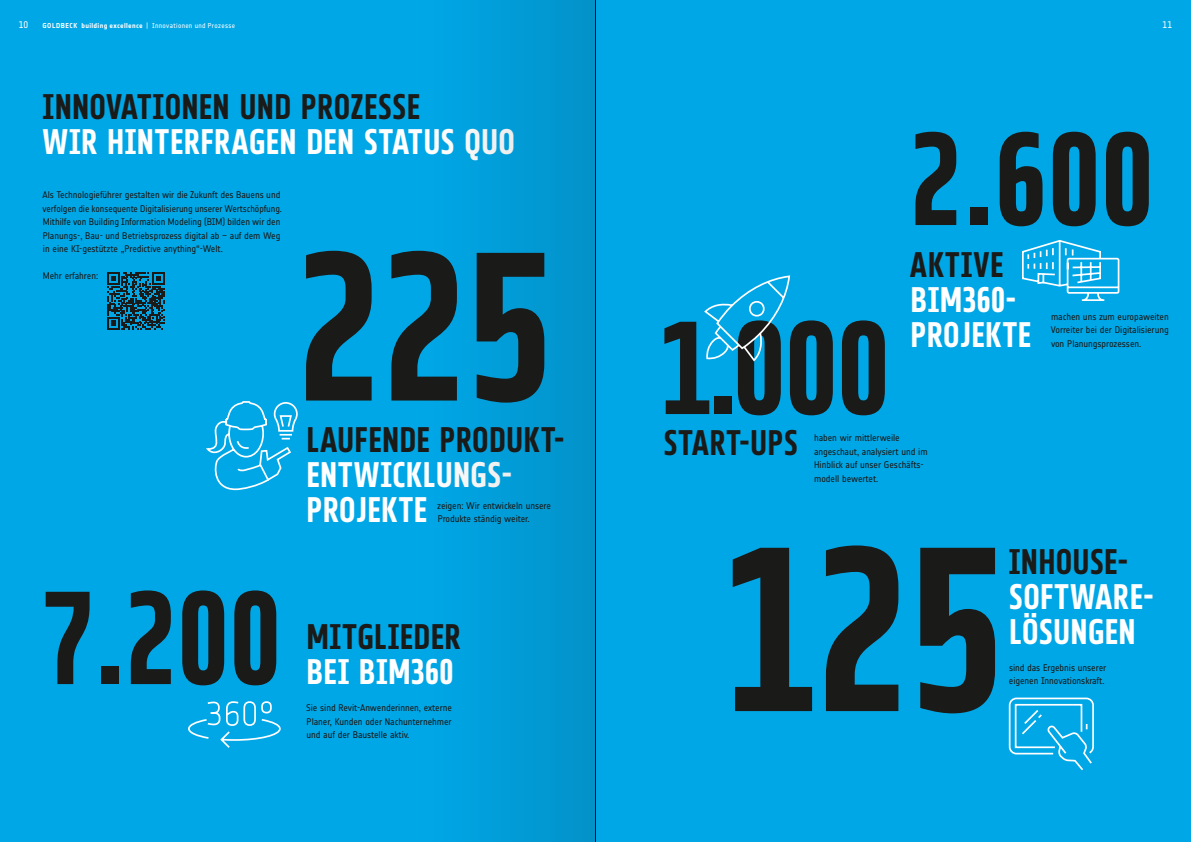
<style>
.page{position:relative;width:1191px;height:842px;background:#00a7e7}
.page>*{position:absolute;margin:0;border:0;box-sizing:border-box;transform-origin:0 0}
.t1{font:230px "Goldbeck Headline";color:#1a1a18}
.t2{font:208px "Goldbeck Headline";color:#1a1a18}
.t3{font:130px "Goldbeck Headline";letter-spacing:.005em;color:#1a1a18}
.t4{font:129.6px "Goldbeck Headline";color:#1a1a18}
.t5{font:35px/35px "Goldbeck Headline";color:#fff}
.t6{font:35px "Goldbeck Headline";letter-spacing:-.005em;color:#1a1a18}
.t7{font:9.5px/13.5px "Goldbeck";letter-spacing:-.005em;color:#1a1a18}
.t8{font:9.5px "Goldbeck";color:#fff}
.t9{font:700 7px "Goldbeck";letter-spacing:.045em;color:#fff}
.s1{font-weight:400}
</style>
<div class="page">
<svg style="left:108px;top:272px;width:57px;height:57px"></svg>
<svg style="left:1008px;top:697px;width:86px;height:74px"></svg>
<svg style="left:1022px;top:239px;width:98px;height:62px"></svg>
<svg style="left:206px;top:401px;width:92px;height:90px"></svg>
<svg style="left:704px;top:275px;width:87px;height:87px"></svg>
<svg style="left:188px;top:701px;width:93px;height:47px"></svg>
<hr style="left:595px;top:0;width:1px;height:842px;background:#1a1a18">
<div style="left:425px;top:0;width:170px;height:842px;background:linear-gradient(to right,#00a7e7,#0392c8)"></div>
<p class="t8" style="left:19px;top:19px;width:11px">10</p>
<p class="t9" style="left:43px;top:22px;width:194px">GOLDBECK building excellence <span class="s1">| Innovationen und Prozesse</span></p>
<p class="t8" style="left:1162px;top:19px;width:11px">11</p>
<h3 class="t6" style="left:43px;top:84px;width:379px">INNOVATIONEN UND PROZESSE</h3>
<h3 class="t5" style="left:43px;top:122px;width:474px">WIR HINTERFRAGEN DEN STATUS QUO</h3>
<p class="t7" style="left:42px;top:188px;width:241px">Als Technologieführer gestalten wir die Zukunft des Bauens und verfolgen die konsequente Digitalisierung unserer Wertschöpfung.<br>Mithilfe von Building Information Modeling (BIM) bilden wir den Planungs-, Bau- und Betriebsprozess digital ab – auf dem Weg in eine KI-gestützte „Predictive anything“-Welt.</p>
<p class="t7" style="left:43px;top:269px;width:57px">Mehr erfahren:</p>
<h2 class="t2" style="left:298px;top:195px;width:255px">225</h2>
<h3 class="t6" style="left:306px;top:417px;width:257px">LAUFENDE PRODUKT-</h3>
<h3 class="t5" style="left:306px;top:456px;width:208px">ENTWICKLUNGS-<br>PROJEKTE</h3>
<p class="t7" style="left:437px;top:498px;width:115px">zeigen: Wir entwickeln unsere<br>Produkte ständig weiter.</p>
<h3 class="t3" style="left:43px;top:556px;width:240px">7.200</h3>
<h3 class="t6" style="left:306px;top:614px;width:156px">MITGLIEDER</h3>
<h3 class="t5" style="left:306px;top:653px;width:149px">BEI BIM360</h3>
<p class="t7" style="left:306px;top:701px;width:147px;text-align:justify">Sie sind Revit-Anwenderinnen, externe Planer, Kunden oder Nachunternehmer und auf der Baustelle aktiv.</p>
<h3 class="t3" style="left:658px;top:286px;width:232px">1.000</h3>
<h3 class="t4" style="left:910px;top:97px;width:245px">2.600</h3>
<h3 class="t6" style="left:910px;top:243px;width:95px">AKTIVE</h3>
<h3 class="t5" style="left:910px;top:281px;width:123px">BIM360-<br>PROJEKTE</h3>
<p class="t7" style="left:1050px;top:309px;width:119px;text-align:justify">machen uns zum europaweiten Vorreiter bei der Digitalisierung von Planungsprozessen.</p>
<h3 class="t6" style="left:663px;top:420px;width:136px">START-UPS</h3>
<p class="t7" style="left:814px;top:431px;width:115px">haben wir mittlerweile angeschaut, analysiert und im<br>Hinblick auf unser Geschäfts&shy;modell bewertet.</p>
<h1 class="t1" style="left:722px;top:484px;width:282px">125</h1>
<h3 class="t6" style="left:1008px;top:539px;width:121px">INHOUSE-</h3>
<h3 class="t5" style="left:1008px;top:577px;width:144px">SOFTWARE-<br>LÖSUNGEN</h3>
<p class="t7" style="left:1009px;top:660px;width:99px">sind das Ergebnis unserer eigenen Innovationskraft.</p>
</div>
